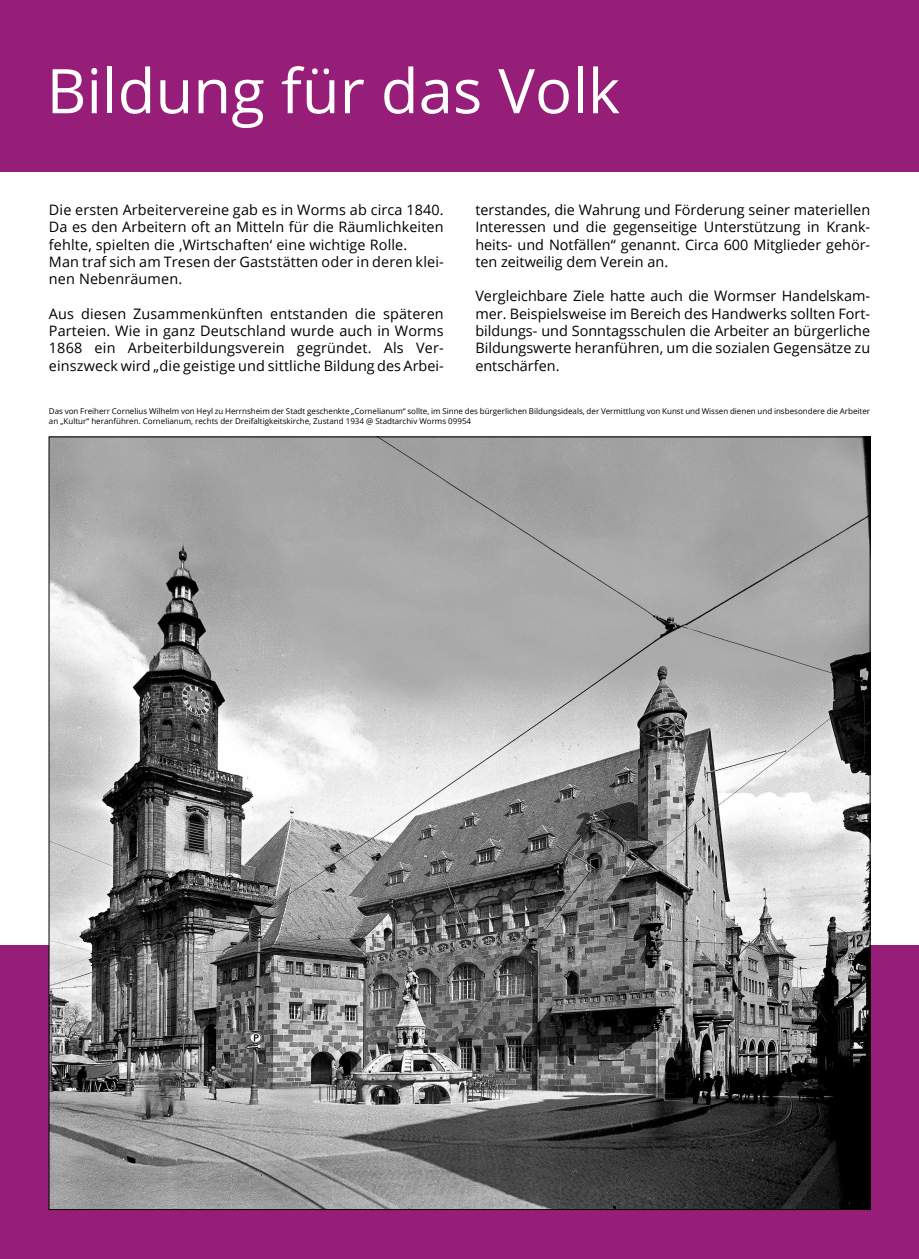
<style>
.page{position:relative;width:919px;height:1259px;background:#fff}
.page>*{position:absolute;margin:0;border:0;box-sizing:border-box;transform-origin:0 0}
.t1{font:61.6px "Open Sans";color:#fff}
.t2{font:14.4px/17.3px "Open Sans";letter-spacing:.01em;color:#000;text-align:justify}
.t3{font:8px/9.6px "Open Sans";color:#000}
</style>
<div class="page">
<div style="left:0;top:0;width:918px;height:172px;background:#961e79"></div>
<div style="left:0;top:946px;width:918px;height:313px;background:#961e79"></div>
<img style="left:51px;top:439px;width:817px;height:768px">
<p class="t1" style="left:46px;top:49px;width:575px">Bildung für das Volk</p>
<p class="t2" style="left:49px;top:201px;width:396px;text-align:left">Die ersten Arbeitervereine gab es in Worms ab circa 1840.<br>Da es den Arbeitern oft an Mitteln für die Räumlichkeiten fehlte, spielten die ‚Wirtschaften‘ eine wichtige Rolle.<br>Man traf sich am Tresen der Gaststätten oder in deren klei&shy;nen Nebenräumen.</p>
<p class="t2" style="left:49px;top:304px;width:396px">Aus diesen Zusammenkünften entstanden die späteren Parteien. Wie in ganz Deutschland wurde auch in Worms 1868 ein Arbeiterbildungsverein gegründet. Als Ver&shy;einszweck wird „die geistige und sittliche Bildung des Arbei-</p>
<p class="t2" style="left:475px;top:201px;width:396px">terstandes, die Wahrung und Förderung seiner materiellen Interessen und die gegenseitige Unterstützung in Krank&shy;heits- und Notfällen“ genannt. Circa 600 Mitglieder gehör&shy;ten zeitweilig dem Verein an.</p>
<p class="t2" style="left:475px;top:287px;width:396px">Vergleichbare Ziele hatte auch die Wormser Handelskam&shy;mer. Beispielsweise im Bereich des Handwerks sollten Fort&shy;bildungs- und Sonntagsschulen die Arbeiter an bürgerliche Bildungswerte heranführen, um die sozialen Gegensätze zu entschärfen.</p>
<p class="t3" style="left:49px;top:406px;width:822px">Das von Freiherr Cornelius Wilhelm von Heyl zu Herrnsheim der Stadt geschenkte „Cornelianum“ sollte, im Sinne des bürgerlichen Bildungsideals, der Vermittlung von Kunst und Wissen dienen und insbesondere die Arbeiter an „Kultur“ heranführen. Cornelianum, rechts der Dreifaltigkeitskirche, Zustand 1934 @ Stadtarchiv Worms 09954</p>
</div>
